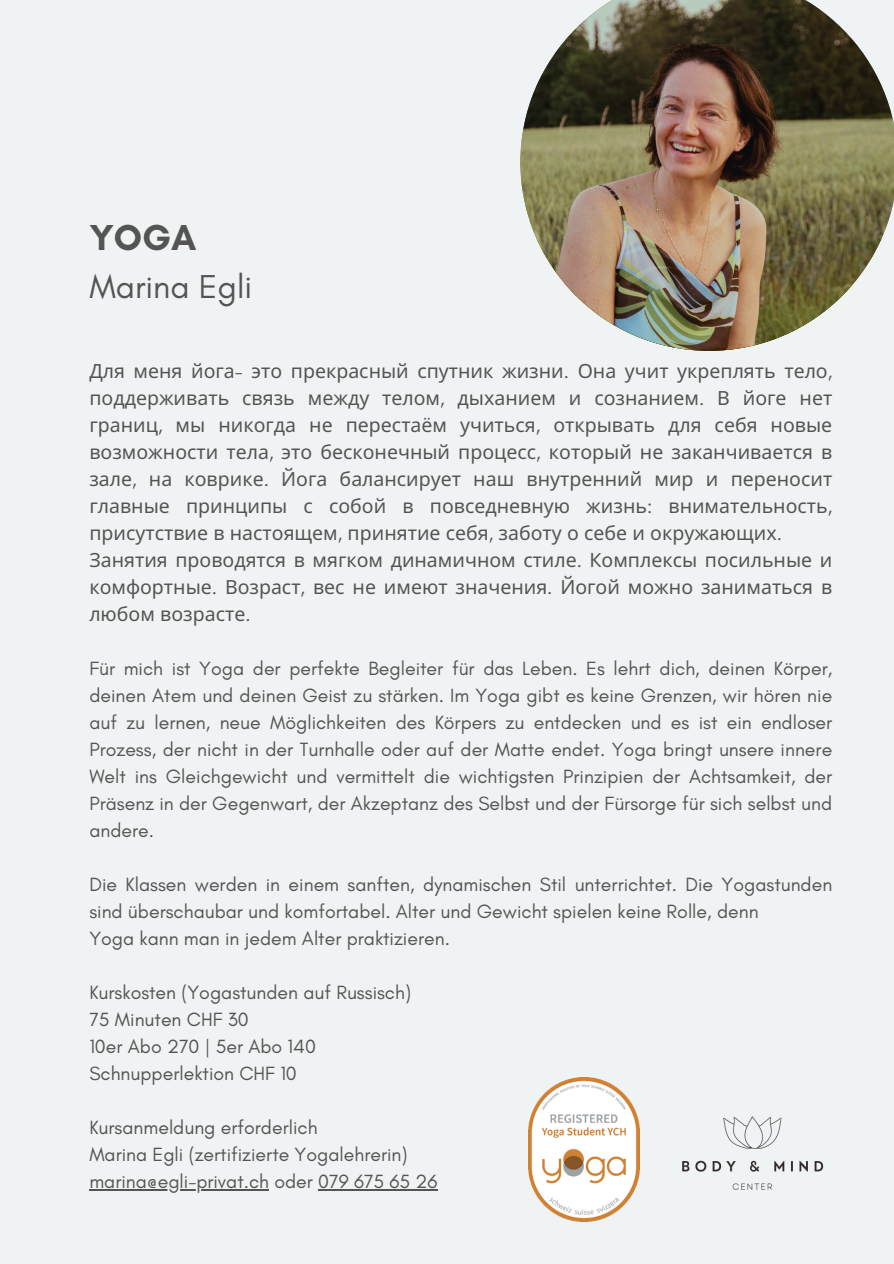
<style>
.page{position:relative;width:894px;height:1264px;background:#fff}
.page>*{position:absolute;margin:0;border:0;box-sizing:border-box;transform-origin:0 0}
.t1{font:700 36.75px "Glacial Indifference";color:#545454}
.t2{font:33.75px "Glacial Indifference";color:#545454}
.t3{font:19.5px/27px "Glacial Indifference";color:#545454}
.t4{font:19.5px/27px "Noto Sans";color:#545454;text-align:justify}
.s1{font-family:"Glacial Indifference"}
</style>
<div class="page">
<div style="left:0;top:0;width:893px;height:1263px;background:#f0f3f3"></div>
<img style="left:639px;top:1116px;width:185px;height:74px">
<hr style="left:89px;top:1189px;width:180px;height:1px;background:#545454">
<hr style="left:318px;top:1189px;width:119px;height:1px;background:#545454">
<img style="left:520px;top:0;width:373px;height:351px">
<img style="left:528px;top:1077px;width:111px;height:144px">
<p class="t1" style="left:89px;top:215px;width:108px">YOGA</p>
<p class="t2" style="left:89px;top:266px;width:164px">Marina Egli</p>
<p class="t4" style="left:89px;top:357px;width:744px">Для меня йога<span class="s1">-</span> это прекрасный спутник жизни<span class="s1">.</span> Она учит укреплять тело<span class="s1">, </span>поддерживать связь между телом<span class="s1">,</span> дыханием и сознанием<span class="s1">.</span> В йоге нет границ<span class="s1">,</span> мы никогда не перестаём учиться<span class="s1">,</span> открывать для себя новые возможности тела<span class="s1">,</span> это бесконечный процесс<span class="s1">,</span> который не заканчивается в зале<span class="s1">,</span> на коврике<span class="s1">.</span> Йога балансирует наш внутренний мир и переносит главные принципы с собой в повседневную жизнь<span class="s1">:</span> внимательность<span class="s1">, </span>присутствие в настоящем<span class="s1">,</span> принятие себя<span class="s1">,</span> заботу о себе и окружающих<span class="s1">.</span></p>
<h1 class="t4" style="left:89px;top:546px;width:744px">Занятия проводятся в мягком динамичном стиле<span class="s1">.</span> Комплексы посильные и комфортные<span class="s1">.</span> Возраст<span class="s1">,</span> вес не имеют значения<span class="s1">.</span> Йогой можно заниматься в любом возрасте<span class="s1">.</span></h1>
<h1 class="t3" style="left:89px;top:654px;width:744px;text-align:justify">Für mich ist Yoga der perfekte Begleiter für das Leben. Es lehrt dich, deinen Körper, deinen Atem und deinen Geist zu stärken. Im Yoga gibt es keine Grenzen, wir hören nie auf zu lernen, neue Möglichkeiten des Körpers zu entdecken und es ist ein endloser Prozess, der nicht in der Turnhalle oder auf der Matte endet. Yoga bringt unsere innere Welt ins Gleichgewicht und vermittelt die wichtigsten Prinzipien der Achtsamkeit, der Präsenz in der Gegenwart, der Akzeptanz des Selbst und der Fürsorge für sich selbst und andere.</h1>
<h1 class="t3" style="left:89px;top:870px;width:744px">Die Klassen werden in einem sanften, dynamischen Stil unterrichtet. Die Yogastunden sind überschaubar und komfortabel. Alter und Gewicht spielen keine Rolle, denn<br>Yoga kann man in jedem Alter praktizieren.</h1>
<h1 class="t3" style="left:89px;top:978px;width:323px">Kurskosten (Yogastunden auf Russisch)<br>75 Minuten CHF 30<br>10er Abo 270 | 5er Abo 140<br>Schnupperlektion CHF 10</h1>
<h1 class="t3" style="left:89px;top:1113px;width:319px">Kursanmeldung erforderlich<br>Marina Egli (zertifizierte Yogalehrerin)</h1>
<p class="t3" style="left:89px;top:1167px;width:349px">marina@egli-privat.ch oder 079 675 65 26</p>
</div>
